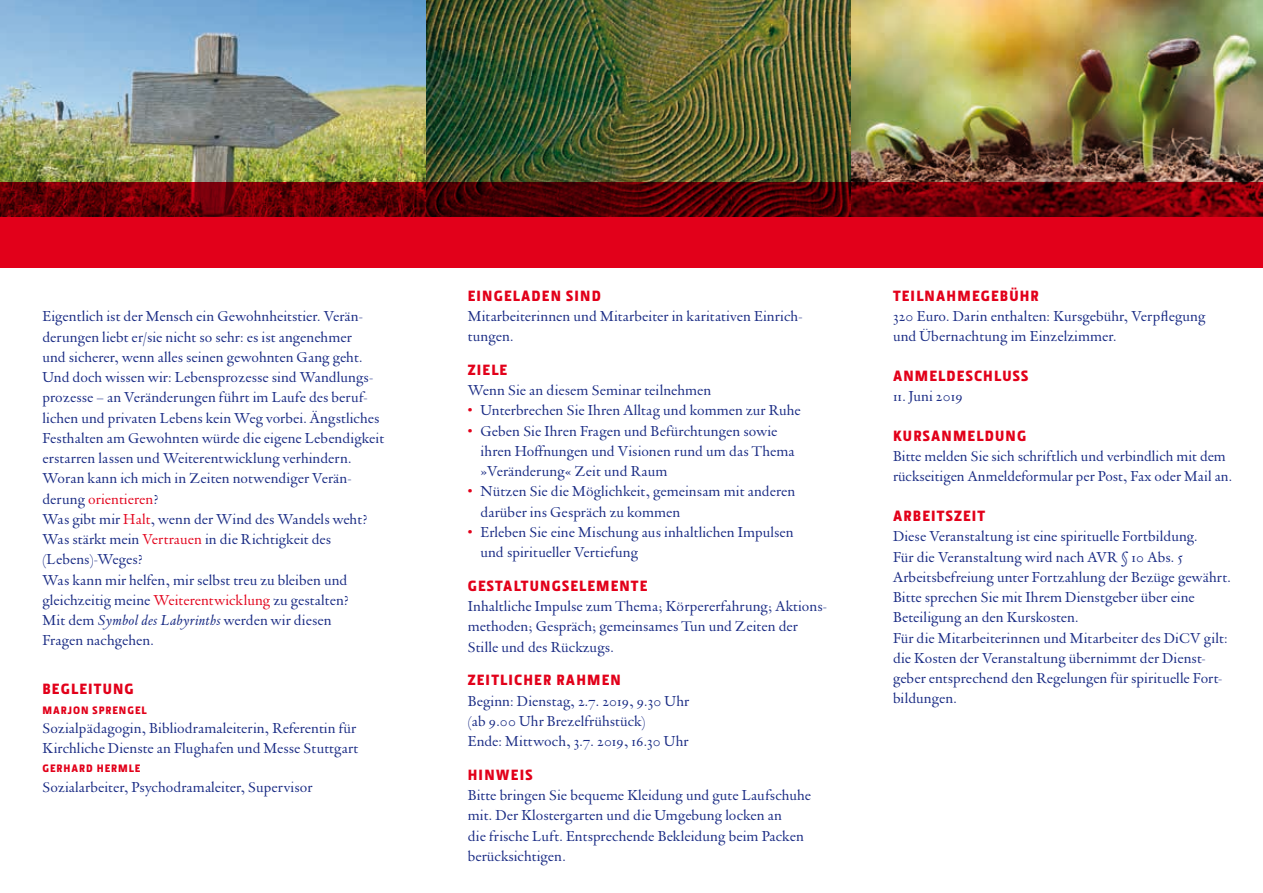
<style>
.page{position:relative;width:1263px;height:893px;background:#fff}
.page>*{position:absolute;margin:0;border:0;box-sizing:border-box;transform-origin:0 0}
.t1{font:15px/20.2px "DTL Vanden Keere D";letter-spacing:.01em;color:#172983}
.t2{font:900 15px "Section";letter-spacing:.08em;color:#e2001a}
.t3{font:15px "DTL Vanden Keere D Caps";letter-spacing:.005em;color:#172983}
.t4{font:900 10.8px "Section";letter-spacing:.09em;color:#e2001a}
.s1{color:#e2001a}
.s2{font-style:italic}
.s3{font-family:"DTL Vanden Keere D Caps"}
.s4{font-family:"DTL Vanden Keere D"}
</style>
<div class="page">
<img style="left:0;top:0;width:1263px;height:183px">
<svg style="left:0;top:183px;width:1263px;height:85px;background:#ad0011"></svg>
<p class="t1" style="left:43px;top:306px;width:343px">Eigentlich ist der Mensch ein Gewohnheitstier. Verän&shy;derungen liebt er/sie nicht so sehr: es ist angenehmer<br>und sicherer, wenn alles seinen gewohnten Gang geht.<br>Und doch wissen wir: Lebensprozesse sind Wandlungs&shy;prozesse – an Veränderungen führt im Laufe des beruf&shy;lichen und privaten Lebens kein Weg vorbei. Ängstliches Festhalten am Gewohnten würde die eigene Lebendigkeit erstarren lassen und Weiterentwicklung verhindern.<br>Woran kann ich mich in Zeiten notwendiger Verän&shy;derung <span class="s1">orientieren</span>?<br>Was gibt mir <span class="s1">Halt</span>, wenn der Wind des Wandels weht?<br>Was stärkt mein <span class="s1">Vertrauen</span> in die Richtigkeit des (Lebens)-Weges?<br>Was kann mir helfen, mir selbst treu zu bleiben und gleichzeitig meine <span class="s1">Weiterentwicklung</span> zu gestalten?<br>Mit dem <span class="s2">Symbol des Labyrinths</span> werden wir diesen<br>Fragen nachgehen.</p>
<p class="t2" style="left:43px;top:681px;width:93px">BEGLEITUNG</p>
<p class="t4" style="left:43px;top:704px;width:106px">MARJON SPRENGEL</p>
<p class="t1" style="left:43px;top:719px;width:317px;line-height:19.5px">Sozialpädagogin, Bibliodramaleiterin, Referentin für<br>Kirchliche Dienste an Flughafen und Messe Stuttgart</p>
<p class="t4" style="left:43px;top:762px;width:99px">GERHARD HERMLE</p>
<p class="t1" style="left:43px;top:777px;width:271px">Sozialarbeiter, Psychodramaleiter, Supervisor</p>
<p class="t2" style="left:468px;top:287px;width:135px">EINGELADEN SIND</p>
<p class="t1" style="left:468px;top:306px;width:336px">Mitarbeiterinnen und Mitarbeiter in karitativen Einrich&shy;tungen.</p>
<p class="t2" style="left:468px;top:361px;width:41px">ZIELE</p>
<p class="t1" style="left:468px;top:380px;width:245px">Wenn Sie an diesem Seminar teilnehmen</p>
<p class="t1" style="left:468px;top:400px;width:334px"><span class="s1">•</span> Unterbrechen Sie Ihren Alltag und kommen zur Ruhe</p>
<p class="t1" style="left:480px;top:421px;width:316px;text-indent:-13px"><span class="s1">•</span> Geben Sie Ihren Fragen und Befürchtungen sowie ihren Hoffnungen und Visionen rund um das Thema »Veränderung« Zeit und Raum</p>
<p class="t1" style="left:480px;top:481px;width:316px;text-indent:-13px"><span class="s1">•</span> Nützen Sie die Möglichkeit, gemeinsam mit anderen darüber ins Gespräch zu kommen</p>
<p class="t1" style="left:480px;top:522px;width:315px;text-indent:-13px"><span class="s1">•</span> Erleben Sie eine Mischung aus inhaltlichen Impulsen und spiritueller Vertiefung</p>
<p class="t2" style="left:468px;top:577px;width:181px">GESTALTUNGSELEMENTE</p>
<p class="t1" style="left:468px;top:596px;width:361px">Inhaltliche Impulse zum Thema; Körpererfahrung; Aktions&shy;methoden; Gespräch; gemeinsames Tun und Zeiten der<br>Stille und des Rückzugs.</p>
<p class="t2" style="left:468px;top:672px;width:155px">ZEITLICHER RAHMEN</p>
<p class="t1" style="left:468px;top:691px;width:223px">Beginn: Dienstag, <span class="s3">2.7. 2019, 9.30</span> Uhr (ab <span class="s3">9.00</span> Uhr Brezelfrühstück)<br>Ende: Mittwoch, <span class="s3">3.7. 2019, 16.30</span> Uhr</p>
<p class="t2" style="left:468px;top:766px;width:66px">HINWEIS</p>
<p class="t1" style="left:468px;top:785px;width:345px">Bitte bringen Sie bequeme Kleidung und gute Laufschuhe mit. Der Klostergarten und die Umgebung locken an<br>die frische Luft. Entsprechende Bekleidung beim Packen berücksichtigen.</p>
<p class="t2" style="left:893px;top:287px;width:147px">TEILNAHMEGEBÜHR</p>
<p class="t1" style="left:893px;top:306px;width:314px"><span class="s3">320</span> Euro. Darin enthalten: Kursgebühr, Verpflegung und Übernachtung im Einzelzimmer.</p>
<p class="t2" style="left:893px;top:367px;width:137px">ANMELDESCHLUSS</p>
<p class="t3" style="left:893px;top:387px;width:71px">11. <span class="s4">Juni</span> 2019</p>
<p class="t2" style="left:893px;top:427px;width:135px">KURSANMELDUNG</p>
<p class="t1" style="left:893px;top:446px;width:341px">Bitte melden Sie sich schriftlich und verbindlich mit dem rückseitigen Anmeldeformular per Post, Fax oder Mail an.</p>
<p class="t2" style="left:893px;top:507px;width:94px">ARBEITSZEIT</p>
<p class="t1" style="left:893px;top:526px;width:339px">Diese Veranstaltung ist eine spirituelle Fortbildung.<br>Für die Veranstaltung wird nach AVR § <span class="s3">10</span> Abs. <span class="s3">5<br></span>Arbeitsbefreiung unter Fortzahlung der Bezüge gewährt.<br>Bitte sprechen Sie mit Ihrem Dienstgeber über eine Beteiligung an den Kurskosten.<br>Für die Mitarbeiterinnen und Mitarbeiter des DiCV gilt: die Kosten der Veranstaltung übernimmt der Dienst&shy;geber entsprechend den Regelungen für spirituelle Fort&shy;bildungen.</p>
</div>
